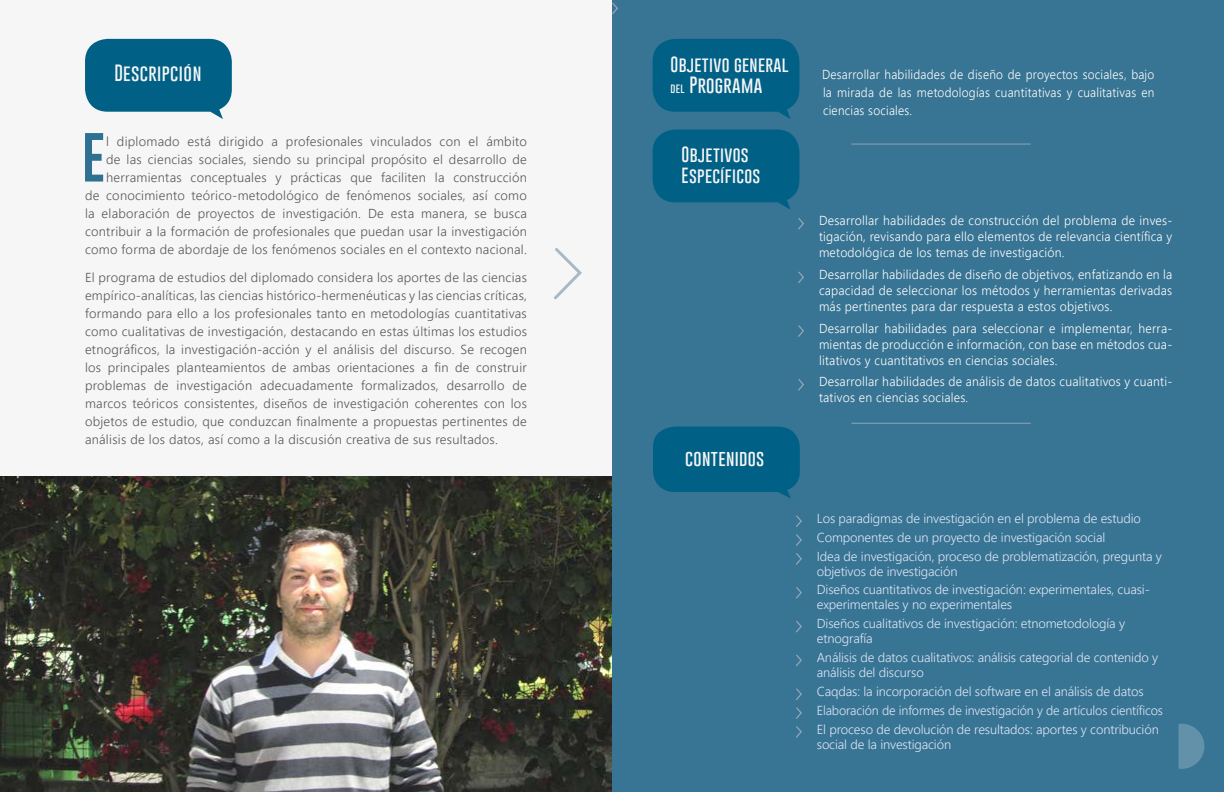
<style>
.page{position:relative;width:1224px;height:792px;background:#fff}
.page>*{position:absolute;margin:0;border:0;box-sizing:border-box;transform-origin:0 0}
.t1{font:50.6px "Gobold";color:#2e7191}
.t2{font:100 17.1px "Gobold";letter-spacing:.02em;color:#f6f6f6}
.t3{font:100 16.6px "Gobold";letter-spacing:.02em;color:#f6f6f6}
.t4{font:100 16px "Gobold";letter-spacing:.02em;color:#f6f6f6}
.t5{font:13px/18px "Webly Sleek UI Semilight";letter-spacing:.02em;color:#575756;text-align:right}
.t6{font:13px/18.8px "Webly Sleek UI Semilight";letter-spacing:-.01em;color:#dde5f5}
.t7{font:13px/16px "Webly Sleek UI Semilight";letter-spacing:.02em;color:#fff;text-align:justify;scale:.95 1}
.t8{font:13px/18px "Webly Sleek UI Semilight";letter-spacing:.02em;color:#fff;text-align:justify;scale:.92 1}
.s1{font-size:10px}
</style>
<div class="page">
<div style="left:0;top:0;width:612px;height:792px;background:#f6f6f6"></div>
<div style="left:612px;top:1px;width:612px;height:791px;background:#387493"></div>
<svg style="left:612px;top:2px;width:6px;height:13px"></svg>
<svg style="left:554px;top:248px;width:28px;height:52px"></svg>
<svg style="left:85px;top:39px;width:147px;height:80px;background:#1e7293"></svg>
<svg style="left:1179px;top:724px;width:25px;height:45px"></svg>
<svg style="left:653px;top:39px;width:146px;height:80px;background:#066287"></svg>
<hr style="left:851px;top:144px;width:180px;height:1px;background:#8fa5b6">
<svg style="left:798px;top:218px;width:6px;height:12px"></svg>
<svg style="left:798px;top:271px;width:6px;height:12px"></svg>
<svg style="left:798px;top:325px;width:6px;height:12px"></svg>
<svg style="left:798px;top:379px;width:6px;height:12px"></svg>
<svg style="left:653px;top:130px;width:146px;height:80px;background:#066287"></svg>
<img style="left:0;top:476px;width:612px;height:315px">
<svg style="left:653px;top:427px;width:147px;height:72px;background:#076287"></svg>
<svg style="left:796px;top:515px;width:6px;height:50px"></svg>
<svg style="left:796px;top:587px;width:6px;height:12px"></svg>
<svg style="left:796px;top:621px;width:6px;height:12px"></svg>
<svg style="left:796px;top:654px;width:6px;height:13px"></svg>
<svg style="left:796px;top:688px;width:6px;height:50px"></svg>
<hr style="left:851px;top:423px;width:180px;height:1px;background:#8fa5b6">
<p class="t4" style="left:671px;top:54px;width:120px">Objetivo general</p>
<h2 class="t2" style="left:671px;top:74px;width:93px"><span class="s1">del</span> Programa</h2>
<h2 class="t2" style="left:114px;top:62px;width:89px">Descripción</h2>
<p class="t8" style="left:822px;top:65px;width:363px">Desarrollar habilidades de diseño de proyectos sociales, bajo la mirada de las metodologías cuantitativas y cualitativas en ciencias sociales.</p>
<h1 class="t1" style="left:82px;top:125px;width:25px">E</h1>
<p class="t5" style="left:85px;top:131px;width:443px">l diplomado está dirigido a profesionales vinculados con el ámbito<br>de las ciencias sociales, siendo su principal propósito el desarrollo de herramientas conceptuales y prácticas que faciliten la construcción<br>de conocimiento teórico-metodológico de fenómenos sociales, así como la elaboración de proyectos de investigación. De esta manera, se busca contribuir a la formación de profesionales que puedan usar la investigación como forma de abordaje de los fenómenos sociales en el contexto nacional.</p>
<p class="t5" style="left:85px;top:267px;width:444px;text-align:justify">El programa de estudios del diplomado considera los aportes de las ciencias empírico-analíticas, las ciencias histórico-hermenéuticas y las ciencias críticas, formando para ello a los profesionales tanto en metodologías cuantitativas como cualitativas de investigación, destacando en estas últimas los estudios etnográficos, la investigación-acción y el análisis del discurso. Se recogen los principales planteamientos de ambas orientaciones a fin de construir problemas de investigación adecuadamente formalizados, desarrollo de marcos teóricos consistentes, diseños de investigación coherentes con los objetos de estudio, que conduzcan finalmente a propuestas pertinentes de análisis de los datos, así como a la discusión creativa de sus resultados.</p>
<p class="t4" style="left:682px;top:144px;width:69px">Objetivos</p>
<p class="t4" style="left:682px;top:165px;width:80px">Específicos</p>
<p class="t3" style="left:685px;top:447px;width:81px">contenidos</p>
<p class="t7" style="left:819px;top:212px;width:373px">Desarrollar habilidades de construcción del problema de inves&shy;tigación, revisando para ello elementos de relevancia científica y metodológica de los temas de investigación.</p>
<p class="t7" style="left:819px;top:266px;width:373px">Desarrollar habilidades de diseño de objetivos, enfatizando en la capacidad de seleccionar los métodos y herramientas derivadas más pertinentes para dar respuesta a estos objetivos.</p>
<p class="t7" style="left:819px;top:320px;width:373px">Desarrollar habilidades para seleccionar e implementar, herra&shy;mientas de producción e información, con base en métodos cua&shy;litativos y cuantitativos en ciencias sociales.</p>
<p class="t7" style="left:819px;top:373px;width:373px">Desarrollar habilidades de análisis de datos cualitativos y cuanti&shy;tativos en ciencias sociales.</p>
<p class="t6" style="left:817px;top:508px;width:347px">Los paradigmas de investigación en el problema de estudio<br>Componentes de un proyecto de investigación social<br>Idea de investigación, proceso de problematización, pregunta y</p>
<p class="t6" style="left:817px;top:561px;width:335px">objetivos de investigación<br>Diseños cuantitativos de investigación: experimentales, cuasi-</p>
<p class="t6" style="left:817px;top:595px;width:310px">experimentales y no experimentales<br>Diseños cualitativos de investigación: etnometodología y</p>
<p class="t6" style="left:817px;top:629px;width:343px">etnografía<br>Análisis de datos cualitativos: análisis categorial de contenido y</p>
<p class="t6" style="left:817px;top:662px;width:348px">análisis del discurso<br>Caqdas: la incorporación del software en el análisis de datos Elaboración de informes de investigación y de artículos científicos El proceso de devolución de resultados: aportes y contribución</p>
<p class="t6" style="left:817px;top:734px;width:136px">social de la investigación</p>
</div>
